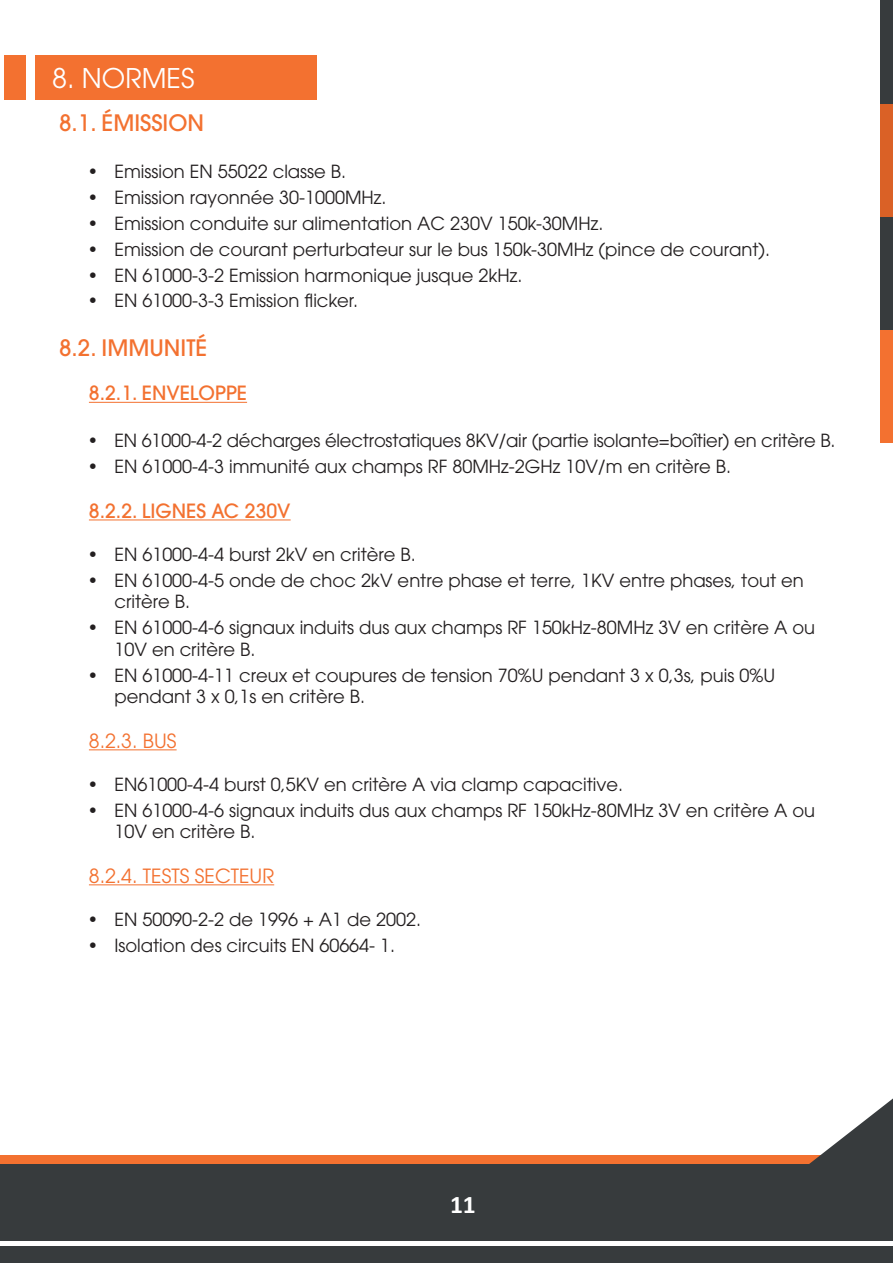
<style>
.page{position:relative;width:893px;height:1263px;background:#fff}
.page>*{position:absolute;margin:0;border:0;box-sizing:border-box;transform-origin:0 0}
.t1{font:27px "ITC Avant Garde Pro";color:#fff}
.t2{font:700 25.5px "Calibri";color:#fff}
.t3{font:500 22.5px "ITC Avant Garde Pro";color:#f37130}
.t4{font:500 19.5px "ITC Avant Garde Pro";color:#f37130}
.t5{font:19.5px "ITC Avant Garde Pro";color:#f37130}
.t6{font:18px/21.6px "ITC Avant Garde Pro";color:#231f20}
</style>
<div class="page">
<div style="left:0;top:1164px;width:893px;height:99px;background:#373b3d"></div>
<div style="left:0;top:1155px;width:893px;height:9px;background:#f37130"></div>
<div style="left:880px;top:0;width:13px;height:104px;background:#373b3d"></div>
<div style="left:880px;top:104px;width:13px;height:113px;background:#da6126"></div>
<div style="left:880px;top:217px;width:13px;height:113px;background:#373b3d"></div>
<div style="left:880px;top:330px;width:13px;height:113px;background:#f37130"></div>
<hr style="left:89px;top:402px;width:158px;height:1px;background:#f37130">
<hr style="left:89px;top:519px;width:202px;height:1px;background:#f37130">
<hr style="left:89px;top:749px;width:88px;height:1px;background:#f37130">
<hr style="left:89px;top:884px;width:185px;height:1px;background:#f37130">
<div style="left:35px;top:55px;width:281px;height:45px;background:#f37130"></div>
<div style="left:4px;top:55px;width:21px;height:45px;background:#f37130"></div>
<svg style="left:806px;top:1098px;width:87px;height:144px"></svg>
<hr style="left:0;top:1242px;width:893px;height:4px;background:#fff">
<p class="t1" style="left:52px;top:61px;width:144px">8. NORMES</p>
<p class="t3" style="left:59px;top:108px;width:146px">8.1. ÉMISSION</p>
<p class="t6" style="left:87px;top:161px;width:260px">• Emission EN 55022 classe B.</p>
<p class="t6" style="left:87px;top:186px;width:301px">• Emission rayonnée 30-1000MHz.</p>
<p class="t6" style="left:87px;top:212px;width:517px">• Emission conduite sur alimentation AC 230V 150k-30MHz.</p>
<p class="t6" style="left:87px;top:238px;width:684px">• Emission de courant perturbateur sur le bus 150k-30MHz (pince de courant).</p>
<p class="t6" style="left:87px;top:264px;width:436px">• EN 61000-3-2 Emission harmonique jusque 2kHz.</p>
<p class="t6" style="left:87px;top:290px;width:272px">• EN 61000-3-3 Emission flicker.</p>
<p class="t3" style="left:59px;top:333px;width:150px">8.2. IMMUNITÉ</p>
<p class="t4" style="left:89px;top:381px;width:160px">8.2.1. ENVELOPPE</p>
<p class="t6" style="left:87px;top:430px;width:749px">• EN 61000-4-2 décharges électrostatiques 8KV/air (partie isolante=boîtier) en critère B.</p>
<p class="t6" style="left:87px;top:456px;width:645px">• EN 61000-4-3 immunité aux champs RF 80MHz-2GHz 10V/m en critère B.</p>
<p class="t4" style="left:89px;top:498px;width:203px">8.2.2. LIGNES AC 230V</p>
<p class="t6" style="left:87px;top:543px;width:330px">• EN 61000-4-4 burst 2kV en critère B.</p>
<p class="t6" style="left:114px;top:569px;width:691px;text-indent:-27px">• EN 61000-4-5 onde de choc 2kV entre phase et terre, 1KV entre phases, tout en critère B.</p>
<p class="t6" style="left:114px;top:616px;width:702px;text-indent:-27px">• EN 61000-4-6 signaux induits dus aux champs RF 150kHz-80MHz 3V en critère A ou<br>10V en critère B.</p>
<p class="t6" style="left:114px;top:664px;width:662px;text-indent:-27px">• EN 61000-4-11 creux et coupures de tension 70%U pendant 3 x 0,3s, puis 0%U pendant 3 x 0,1s en critère B.</p>
<p class="t5" style="left:89px;top:729px;width:89px">8.2.3. BUS</p>
<p class="t6" style="left:87px;top:773px;width:537px">• EN61000-4-4 burst 0,5KV en critère A via clamp capacitive.</p>
<p class="t6" style="left:114px;top:799px;width:702px;text-indent:-27px">• EN 61000-4-6 signaux induits dus aux champs RF 150kHz-80MHz 3V en critère A ou<br>10V en critère B.</p>
<p class="t5" style="left:89px;top:864px;width:187px">8.2.4. TESTS SECTEUR</p>
<p class="t6" style="left:87px;top:908px;width:335px">• EN 50090-2-2 de 1996 + A1 de 2002.</p>
<p class="t6" style="left:87px;top:934px;width:309px">• Isolation des circuits EN 60664- 1.</p>
<h2 class="t2" style="left:450px;top:1186px;width:27px">11</h2>
</div>
